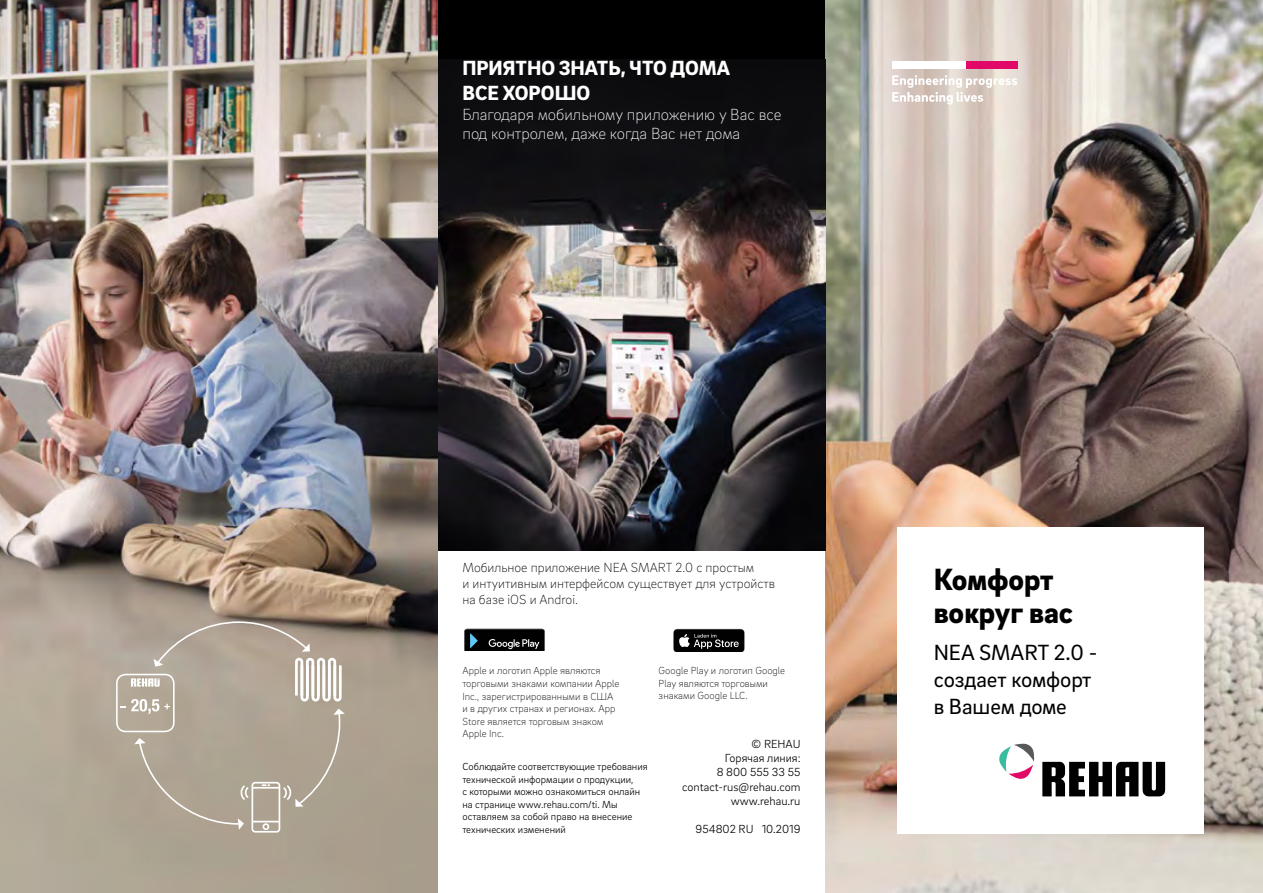
<style>
.page{position:relative;width:1263px;height:893px;background:#fff}
.page>*{position:absolute;margin:0;border:0;box-sizing:border-box;transform-origin:0 0}
.t1{font:900 31.5px/33px "Brix Sans";color:#000}
.t2{font:22.5px/27px "Brix Sans";color:#000}
.t3{font:900 21px/25.2px "Brix Sans";color:#fff}
.t4{font:200 16.5px/19.8px "Brix Sans";color:#fff}
.t5{font:200 13.5px/16.2px "Brix Sans";color:#000}
.t6{font:300 12px/14.4px "Brix Sans";color:#000;text-align:right}
.t7{font:200 10.5px/12.6px "Brix Sans";color:#000}
.t8{font:300 10.5px/12.6px "Brix Sans";color:#000}
</style>
<div class="page">
<div style="left:438px;top:0;width:387px;height:83px;background:#000"></div>
<img style="left:825px;top:0;width:438px;height:893px">
<svg style="left:892px;top:75px;width:125px;height:30px"></svg>
<div style="left:966px;top:61px;width:51px;height:7px;background:#e10868"></div>
<div style="left:892px;top:61px;width:74px;height:7px;background:#fff"></div>
<div style="left:897px;top:527px;width:306px;height:306px;background:#fff"></div>
<svg style="left:999px;top:744px;width:35px;height:35px"></svg>
<svg style="left:1042px;top:762px;width:123px;height:34px"></svg>
<img style="left:438px;top:60px;width:387px;height:490px">
<svg style="left:673px;top:629px;width:72px;height:22px;background:#2d2d2d"></svg>
<svg style="left:464px;top:629px;width:81px;height:21px;background:#1e2223"></svg>
<img style="left:0;top:0;width:438px;height:893px">
<svg style="left:116px;top:621px;width:229px;height:212px;background:#b2a798"></svg>
<h3 class="t3" style="left:462px;top:54px;width:269px">ПРИЯТНО ЗНАТЬ, ЧТО ДОМА<br>ВСЕ ХОРОШО</h3>
<h3 class="t4" style="left:462px;top:103px;width:321px">Благодаря мобильному приложению у Вас все под контролем, даже когда Вас нет дома</h3>
<p class="t5" style="left:462px;top:558px;width:314px">Мобильное приложение NEA SMART 2.0 с простым<br>и интуитивным интерфейсом существует для устройств на базе iOS и Androi.</p>
<p class="t7" style="left:462px;top:664px;width:158px">Apple и логотип Apple являются торговыми знаками компании Apple<br>Inc., зарегистрированными в США и в других странах и регионах. App<br>Store является торговым знаком<br>Apple Inc.</p>
<p class="t7" style="left:659px;top:664px;width:128px">Google Play и логотип Google<br>Play являются торговыми знаками Google LLC.</p>
<p class="t6" style="left:682px;top:736px;width:120px">© REHAU<br>Горячая линия:<br>8 800 555 33 55 contact-rus@rehau.com www.rehau.ru</p>
<p class="t6" style="left:696px;top:822px;width:106px">954802 RU 10.2019</p>
<p class="t8" style="left:462px;top:760px;width:187px">Соблюдайте соответствующие требования технической информации о продукции,<br>с которыми можно ознакомиться онлайн на странице www.rehau.com/ti. Мы оставляем за собой право на внесение технических изменений</p>
<h1 class="t1" style="left:934px;top:562px;width:141px">Комфорт вокруг вас</h1>
<h2 class="t2" style="left:934px;top:637px;width:165px">NEA SMART 2.0 - создает комфорт в Вашем доме</h2>
</div>
